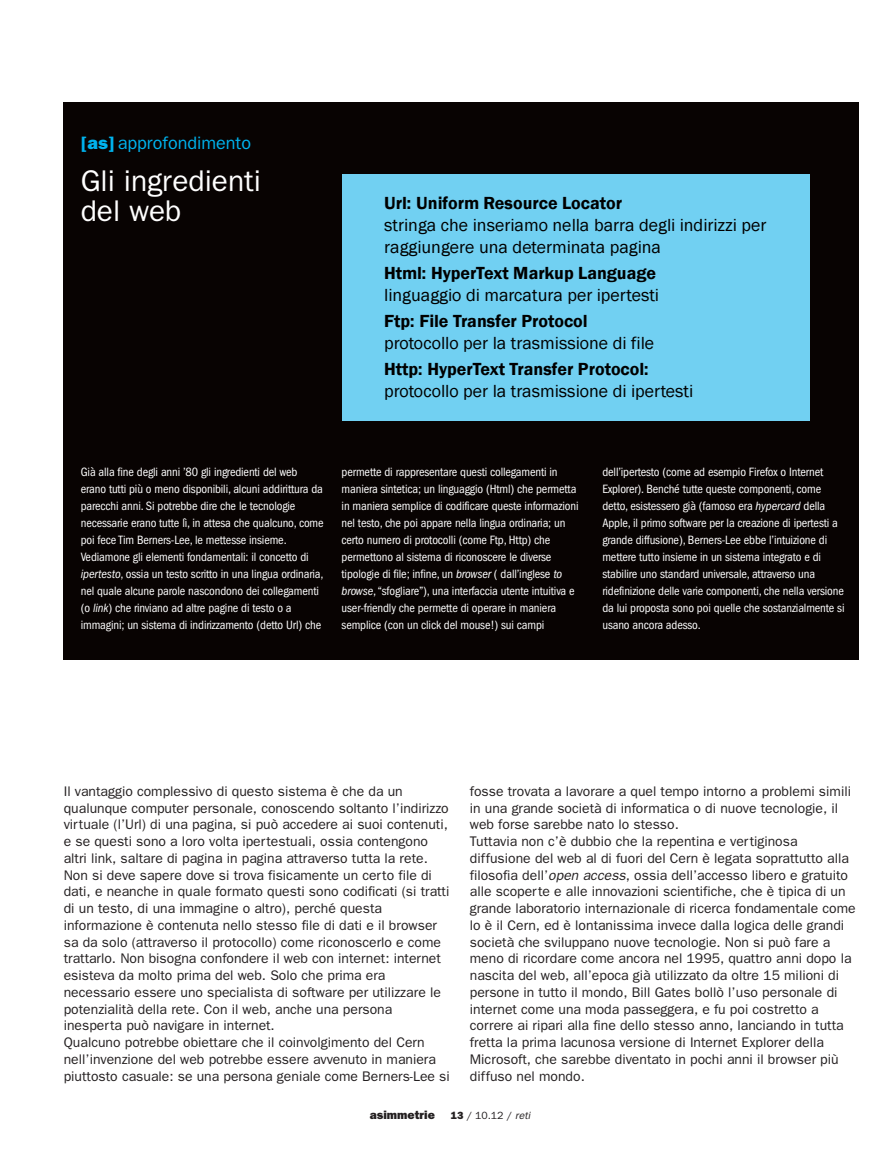
<style>
.page{position:relative;width:893px;height:1149px;background:#fff}
.page>*{position:absolute;margin:0;border:0;box-sizing:border-box;transform-origin:0 0}
.t1{font:30px/30px "Franklin Gothic";color:#fff}
.t2{font:18px/21.6px "Franklin Gothic Book+T42+YEEHDU";color:#000}
.t3{font:18px "Franklin Gothic Demi+T42+WMXFCF";color:#000}
.t4{font:18px "Franklin Gothic";color:#00b3ee}
.t5{font:13.95px/16.8px "Franklin Gothic";color:#231f20}
.t6{font:condensed 12.45px/17px "Franklin Gothic";letter-spacing:-.01em;color:#fff}
.t7{font:800 12px "Franklin Gothic";color:#231f20}
.t8{font:10.5px "Franklin Gothic";color:#231f20}
.s1{font-weight:800}
.s2{font-style:italic}
</style>
<div class="page">
<div style="left:64px;top:102px;width:795px;height:557px;background:#080302"></div>
<div style="left:342px;top:174px;width:468px;height:247px;background:#71d0f2"></div>
<p class="t4" style="left:81px;top:136px;width:172px"><span class="s1">[as]</span> approfondimento</p>
<h1 class="t1" style="left:81px;top:168px;width:182px">Gli ingredienti del web</h1>
<p class="t3" style="left:384px;top:192px;width:239px">Url: Uniform Resource Locator</p>
<p class="t2" style="left:384px;top:215px;width:384px">stringa che inseriamo nella barra degli indirizzi per raggiungere una determinata pagina</p>
<p class="t3" style="left:384px;top:262px;width:273px">Html: HyperText Markup Language</p>
<p class="t2" style="left:384px;top:285px;width:276px">linguaggio di marcatura per ipertesti</p>
<p class="t3" style="left:384px;top:310px;width:205px">Ftp: File Transfer Protocol</p>
<p class="t2" style="left:384px;top:333px;width:271px">protocollo per la trasmissione di file</p>
<p class="t3" style="left:384px;top:358px;width:266px">Http: HyperText Transfer Protocol:</p>
<p class="t2" style="left:384px;top:381px;width:311px">protocollo per la trasmissione di ipertesti</p>
<p class="t6" style="left:81px;top:464px;width:244px">Già alla fine degli anni ’80 gli ingredienti del web erano tutti più o meno disponibili, alcuni addirittura da parecchi anni. Si potrebbe dire che le tecnologie necessarie erano tutte lì, in attesa che qualcuno, come poi fece Tim Berners-Lee, le mettesse insieme.<br>Vediamone gli elementi fondamentali: il concetto di <span class="s2">ipertesto</span>, ossia un testo scritto in una lingua ordinaria, nel quale alcune parole nascondono dei collegamenti (o <span class="s2">link</span>) che rinviano ad altre pagine di testo o a immagini; un sistema di indirizzamento (detto Url) che</p>
<p class="t6" style="left:342px;top:464px;width:238px">permette di rappresentare questi collegamenti in maniera sintetica; un linguaggio (Html) che permetta in maniera semplice di codificare queste informazioni nel testo, che poi appare nella lingua ordinaria; un certo numero di protocolli (come Ftp, Http) che permettono al sistema di riconoscere le diverse tipologie di file; infine, un <span class="s2">browser</span> ( dall’inglese <span class="s2">to browse</span>, “sfogliare”), una interfaccia utente intuitiva e user-friendly che permette di operare in maniera semplice (con un click del mouse!) sui campi</p>
<p class="t6" style="left:602px;top:464px;width:244px">dell’ipertesto (come ad esempio Firefox o Internet Explorer). Benché tutte queste componenti, come detto, esistessero già (famoso era <span class="s2">hypercard</span> della Apple, il primo software per la creazione di ipertesti a grande diffusione), Berners-Lee ebbe l’intuizione di mettere tutto insieme in un sistema integrato e di stabilire uno standard universale, attraverso una ridefinizione delle varie componenti, che nella versione da lui proposta sono poi quelle che sostanzialmente si usano ancora adesso.</p>
<p class="t5" style="left:64px;top:783px;width:388px">Il vantaggio complessivo di questo sistema è che da un qualunque computer personale, conoscendo soltanto l’indirizzo virtuale (l’Url) di una pagina, si può accedere ai suoi contenuti, e se questi sono a loro volta ipertestuali, ossia contengono altri link, saltare di pagina in pagina attraverso tutta la rete.<br>Non si deve sapere dove si trova fisicamente un certo file di dati, e neanche in quale formato questi sono codificati (si tratti di un testo, di una immagine o altro), perché questa informazione è contenuta nello stesso file di dati e il browser sa da solo (attraverso il protocollo) come riconoscerlo e come trattarlo. Non bisogna confondere il web con internet: internet esisteva da molto prima del web. Solo che prima era necessario essere uno specialista di software per utilizzare le potenzialità della rete. Con il web, anche una persona inesperta può navigare in internet.<br>Qualcuno potrebbe obiettare che il coinvolgimento del Cern nell’invenzione del web potrebbe essere avvenuto in maniera piuttosto casuale: se una persona geniale come Berners-Lee si</p>
<p class="t5" style="left:470px;top:783px;width:387px">fosse trovata a lavorare a quel tempo intorno a problemi simili in una grande società di informatica o di nuove tecnologie, il web forse sarebbe nato lo stesso.<br>Tuttavia non c’è dubbio che la repentina e vertiginosa diffusione del web al di fuori del Cern è legata soprattutto alla filosofia dell’<span class="s2">open access</span>, ossia dell’accesso libero e gratuito alle scoperte e alle innovazioni scientifiche, che è tipica di un grande laboratorio internazionale di ricerca fondamentale come lo è il Cern, ed è lontanissima invece dalla logica delle grandi società che sviluppano nuove tecnologie. Non si può fare a meno di ricordare come ancora nel 1995, quattro anni dopo la nascita del web, all’epoca già utilizzato da oltre 15 milioni di persone in tutto il mondo, Bill Gates bollò l’uso personale di internet come una moda passeggera, e fu poi costretto a correre ai ripari alla fine dello stesso anno, lanciando in tutta fretta la prima lacunosa versione di Internet Explorer della Microsoft, che sarebbe diventato in pochi anni il browser più diffuso nel mondo.</p>
<p class="t7" style="left:370px;top:1110px;width:67px">asimmetrie</p>
<p class="t8" style="left:451px;top:1111px;width:83px"><span class="s1">13</span> / 10.12 / <span class="s2">reti</span></p>
</div>
